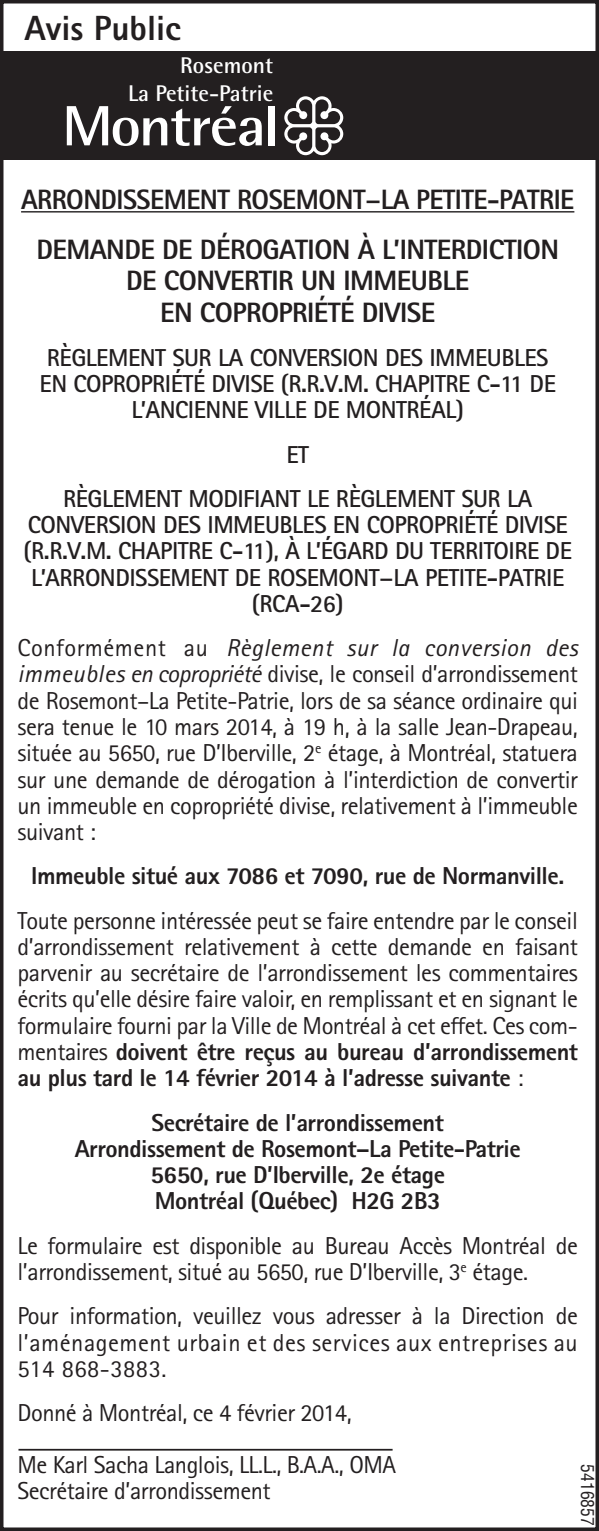
<style>
.page{position:relative;width:599px;height:1531px;background:#fff}
.page>*{position:absolute;margin:0;border:0;box-sizing:border-box;transform-origin:0 0}
.t1{font:800 35px "Rotis Sans Serif";color:#231f20}
.t2{font:800 28px/49.4px "Rotis Sans Serif";letter-spacing:-.02em;color:#231f20;text-align:center}
.t3{font:24.5px/26.2px "Rotis Sans Serif";letter-spacing:-.02em;color:#231f20;text-align:justify}
.t4{font:700 24.5px/26.2px "Rotis Sans Serif";letter-spacing:-.02em;color:#231f20;text-align:center}
.t5{font:800 24.5px/26.2px "Rotis Sans Serif";letter-spacing:-.02em;color:#231f20;text-align:center}
.t6{font:700 22.75px/27.3px "Rotis Semi Sans";color:#fff;text-align:right}
.t7{font:condensed 17.5px "Helvetica";color:#231f20}
.s1{font-style:italic}
.s2{font-weight:800}
</style>
<div class="page">
<div style="left:0;top:52px;width:598px;height:108px;background:#231f20"></div>
<svg style="left:67px;top:106px;width:195px;height:40px"></svg>
<div style="left:268px;top:106px;width:6px;height:39px;background:#fff"></div>
<svg style="left:284px;top:96px;width:59px;height:59px"></svg>
<div style="left:0;top:0;width:598px;height:1530px;border:4px solid #231f20"></div>
<hr style="left:21px;top:211px;width:553px;height:1px;background:#231f20">
<hr style="left:18px;top:1448px;width:374px;height:2px;background:#231f20">
<h1 class="t1" style="left:24px;top:6px;width:158px">Avis Public</h1>
<p class="t6" style="left:128px;top:51px;width:147px">Rosemont<br>La Petite-Patrie</p>
<p class="t2" style="left:21px;top:174px;width:554px">ARRONDISSEMENT ROSEMONT−LA PETITE-PATRIE<br>DEMANDE DE DÉROGATION À L’INTERDICTION</p>
<p class="t2" style="left:126px;top:264px;width:344px;line-height:31.5px">DE CONVERTIR UN IMMEUBLE<br>EN COPROPRIÉTÉ DIVISE</p>
<p class="t4" style="left:40px;top:344px;width:517px">RÈGLEMENT SUR LA CONVERSION DES IMMEUBLES<br>EN COPROPRIÉTÉ DIVISE (R.R.V.M. CHAPITRE C-11 DE<br>L’ANCIENNE VILLE DE MONTRÉAL)</p>
<p class="t4" style="left:63px;top:432px;width:470px;line-height:44.1px">ET<br>RÈGLEMENT MODIFIANT LE RÈGLEMENT SUR LA</p>
<p class="t4" style="left:24px;top:511px;width:549px">CONVERSION DES IMMEUBLES EN COPROPRIÉTÉ DIVISE (R.R.V.M. CHAPITRE C-11), À L’ÉGARD DU TERRITOIRE DE L’ARRONDISSEMENT DE ROSEMONT−LA PETITE-PATRIE (RCA-26)</p>
<p class="t3" style="left:18px;top:634px;width:562px">Conformément au <span class="s1">Règlement sur la conversion des immeubles en copropriété</span> divise, le conseil d’arrondissement de Rosemont–La Petite-Patrie, lors de sa séance ordinaire qui sera tenue le 10 mars 2014, à 19 h, à la salle Jean-Drapeau, située au 5650, rue D’Iberville, 2<sup>e</sup> étage, à Montréal, statuera sur une demande de dérogation à l’interdiction de convertir un immeuble en copropriété divise, relativement à l’immeuble suivant :</p>
<p class="t5" style="left:31px;top:862px;width:534px">Immeuble situé aux 7086 et 7090, rue de Normanville.</p>
<p class="t3" style="left:18px;top:907px;width:562px">Toute personne intéressée peut se faire entendre par le conseil d’arrondissement relativement à cette demande en faisant parvenir au secrétaire de l’arrondissement les commentaires écrits qu’elle désire faire valoir, en remplissant et en signant le formulaire fourni par la Ville de Montréal à cet effet. Ces com&shy;mentaires <span class="s2">doivent être reçus au bureau d’arrondissement au plus tard le 14 février 2014 à l’adresse suivante</span> :</p>
<p class="t5" style="left:75px;top:1108px;width:447px">Secrétaire de l’arrondissement Arrondissement de Rosemont–La Petite-Patrie 5650, rue D’Iberville, 2e étage<br>Montréal (Québec) H2G 2B3</p>
<p class="t3" style="left:18px;top:1231px;width:562px">Le formulaire est disponible au Bureau Accès Montréal de l’arrondissement, situé au 5650, rue D’Iberville, 3<sup>e</sup> étage.</p>
<p class="t3" style="left:17px;top:1302px;width:561px">Pour information, veuillez vous adresser à la Direction de l’aménagement urbain et des services aux entreprises au 514 868-3883.</p>
<p class="t3" style="left:17px;top:1386px;width:380px;line-height:51.4px">Donné à Montréal, ce 4 février 2014,<br>Me Karl Sacha Langlois, LL.L., B.A.A., OMA</p>
<p class="t3" style="left:17px;top:1476px;width:255px">Secrétaire d’arrondissement</p>
<p class="t7" style="left:598px;top:1464px;width:63px;rotate:90deg">5416857</p>
</div>
